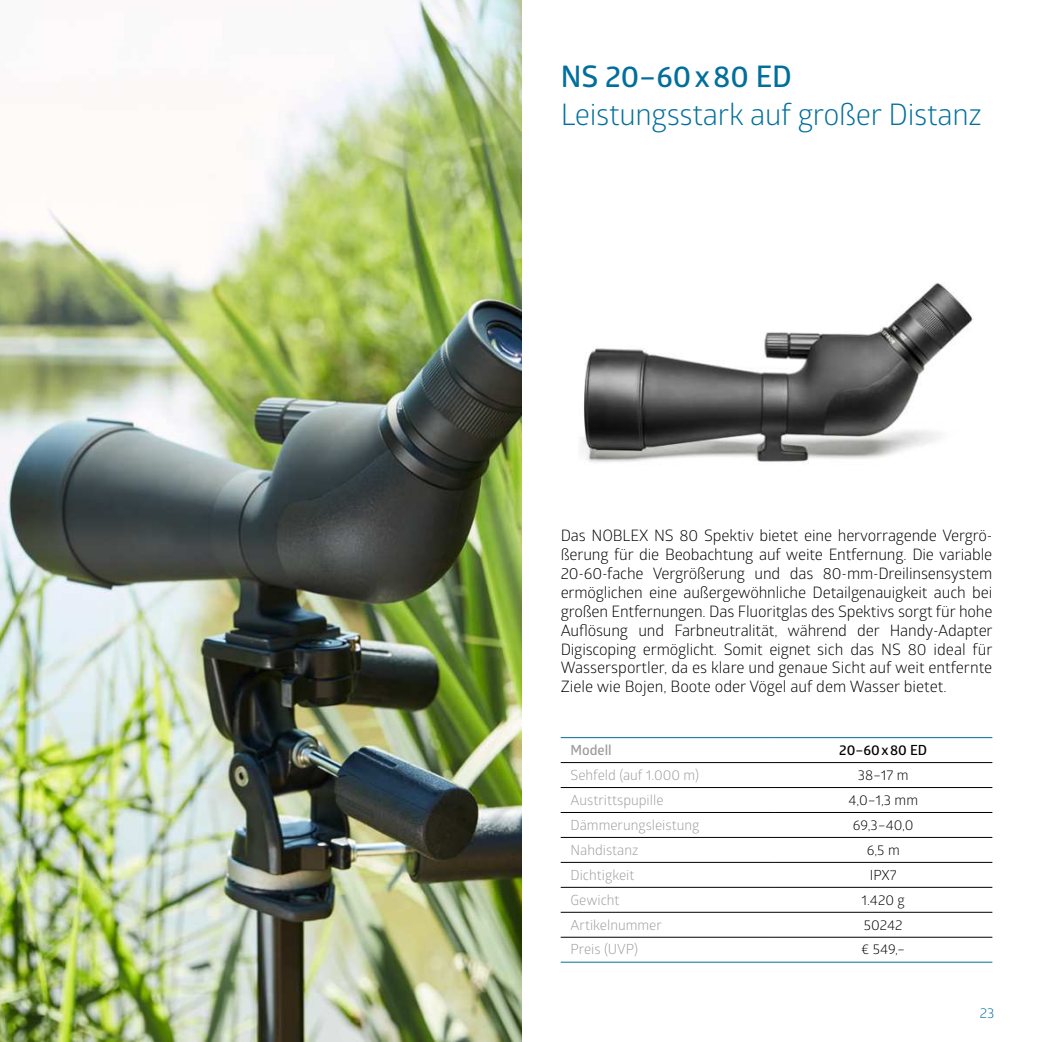
<style>
.page{position:relative;width:1042px;height:1042px;background:#fff}
.page>*{position:absolute;margin:0;border:0;box-sizing:border-box;transform-origin:0 0}
.t1{font:29.75px "Glober";letter-spacing:-.01em;color:#006f9d}
.t2{font:600 29.75px "Glober";color:#006f9d}
.t3{font:15.75px/18.9px "Glober";color:#000;text-align:justify}
.t4{font:14px "Glober";color:#9c9c9d}
.t5{font:14px "Glober";color:#000}
.t6{font:600 14px "Glober";color:#000}
.t7{font:600 14px "Glober";color:#9c9c9d}
.t8{font:14px "Glober";color:#006f9d}
</style>
<div class="page">
<hr style="left:561px;top:737px;width:213px;height:1px;background:#006f9d">
<hr style="left:561px;top:762px;width:213px;height:1px;background:#000">
<hr style="left:561px;top:887px;width:213px;height:1px;background:#000">
<hr style="left:774px;top:887px;width:218px;height:1px;background:#000">
<hr style="left:774px;top:762px;width:218px;height:1px;background:#000">
<hr style="left:561px;top:787px;width:213px;height:1px;background:#000">
<hr style="left:774px;top:787px;width:218px;height:1px;background:#000">
<hr style="left:561px;top:812px;width:213px;height:1px;background:#000">
<hr style="left:774px;top:812px;width:218px;height:1px;background:#000">
<hr style="left:561px;top:837px;width:213px;height:1px;background:#000">
<hr style="left:774px;top:837px;width:218px;height:1px;background:#000">
<hr style="left:561px;top:862px;width:213px;height:1px;background:#000">
<hr style="left:774px;top:862px;width:218px;height:1px;background:#000">
<hr style="left:561px;top:912px;width:213px;height:1px;background:#000">
<hr style="left:774px;top:912px;width:218px;height:1px;background:#000">
<hr style="left:561px;top:937px;width:213px;height:1px;background:#000">
<hr style="left:774px;top:937px;width:218px;height:1px;background:#000">
<hr style="left:774px;top:737px;width:218px;height:1px;background:#006f9d">
<hr style="left:561px;top:962px;width:213px;height:1px;background:#006f9d">
<hr style="left:774px;top:962px;width:218px;height:1px;background:#006f9d">
<img style="left:581px;top:282px;width:392px;height:182px">
<img style="left:0;top:0;width:521px;height:1042px">
<h1 class="t2" style="left:561px;top:65px;width:233px">NS 20–60 x 80 ED</h1>
<h1 class="t1" style="left:561px;top:101px;width:423px">Leistungsstark auf großer Distanz</h1>
<p class="t3" style="left:561px;top:527px;width:433px">Das NOBLEX NS 80 Spektiv bietet eine hervorragende Vergrö&shy;ßerung für die Beobachtung auf weite Entfernung. Die variable 20-60-fache Vergrößerung und das 80-mm-Dreilinsensystem ermöglichen eine außergewöhnliche Detailgenauigkeit auch bei großen Entfernungen. Das Fluoritglas des Spektivs sorgt für hohe Auflösung und Farbneutralität, während der Handy-Adapter Digiscoping ermöglicht. Somit eignet sich das NS 80 ideal für Wassersportler, da es klare und genaue Sicht auf weit entfernte Ziele wie Bojen, Boote oder Vögel auf dem Wasser bietet.</p>
<p class="t7" style="left:570px;top:744px;width:43px">Modell</p>
<p class="t6" style="left:839px;top:744px;width:89px">20–60 x 80 ED</p>
<p class="t4" style="left:570px;top:768px;width:130px">Sehfeld (auf 1.000 m)</p>
<p class="t5" style="left:858px;top:768px;width:52px">38–17 m</p>
<p class="t4" style="left:570px;top:793px;width:94px">Austrittspupille</p>
<p class="t5" style="left:848px;top:793px;width:71px">4,0–1,3 mm</p>
<p class="t4" style="left:570px;top:818px;width:130px">Dämmerungsleistung</p>
<p class="t5" style="left:853px;top:818px;width:62px">69,3–40,0</p>
<p class="t4" style="left:570px;top:843px;width:69px">Nahdistanz</p>
<p class="t5" style="left:866px;top:843px;width:35px">6,5 m</p>
<p class="t4" style="left:570px;top:868px;width:65px">Dichtigkeit</p>
<p class="t5" style="left:870px;top:868px;width:28px">IPX7</p>
<p class="t4" style="left:570px;top:893px;width:50px">Gewicht</p>
<p class="t5" style="left:861px;top:893px;width:45px">1.420 g</p>
<p class="t4" style="left:570px;top:918px;width:93px">Artikelnummer</p>
<p class="t5" style="left:864px;top:918px;width:40px">50242</p>
<p class="t4" style="left:570px;top:943px;width:69px">Preis (UVP)</p>
<p class="t5" style="left:861px;top:943px;width:46px">€ 549,–</p>
<p class="t8" style="left:980px;top:1006px;width:16px">23</p>
</div>
